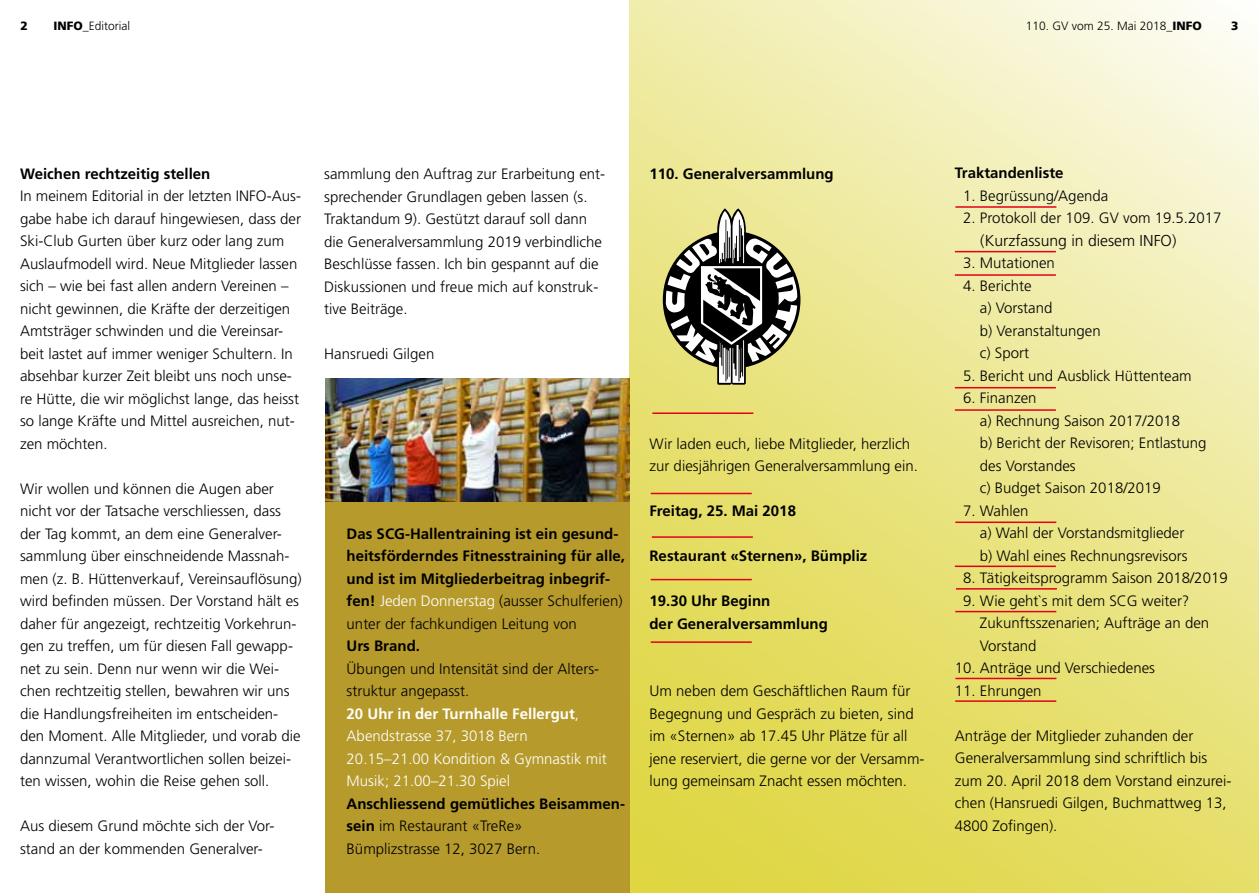
<style>
.page{position:relative;width:1259px;height:893px;background:#fff}
.page>*{position:absolute;margin:0;border:0;box-sizing:border-box;transform-origin:0 0}
.t1{font:300 15.75px "Frutiger LT Std";color:#000}
.t2{font:300 15px/22.5px "Frutiger LT Std";color:#000}
.t3{font:700 15px/22.5px "Frutiger LT Std";color:#000}
.t4{font:300 15px/22.5px "Frutiger LT Std";color:#fff}
.t5{font:300 12px "Frutiger LT Std";color:#000}
.t6{font:900 12px "Frutiger LT Std";color:#000}
.s1{font-weight:900}
.s2{font-weight:300;color:#fff}
.s3{font-weight:300}
.s4{color:#000}
.s5{font-weight:700}
</style>
<div class="page">
<svg style="left:629px;top:0;width:630px;height:893px;background:#ebe58c"></svg>
<hr style="left:955px;top:206px;width:101px;height:2px;background:#e2001a">
<hr style="left:955px;top:251px;width:101px;height:1px;background:#e2001a">
<hr style="left:955px;top:274px;width:101px;height:2px;background:#e2001a">
<hr style="left:955px;top:387px;width:101px;height:1px;background:#e2001a">
<hr style="left:955px;top:409px;width:101px;height:2px;background:#e2001a">
<hr style="left:955px;top:521px;width:101px;height:2px;background:#e2001a">
<hr style="left:955px;top:566px;width:101px;height:1px;background:#e2001a">
<hr style="left:955px;top:678px;width:101px;height:1px;background:#e2001a">
<hr style="left:955px;top:700px;width:101px;height:2px;background:#e2001a">
<hr style="left:955px;top:611px;width:101px;height:1px;background:#e2001a">
<hr style="left:956px;top:588px;width:101px;height:2px;background:#e2001a">
<hr style="left:651px;top:579px;width:101px;height:1px;background:#e2001a">
<hr style="left:651px;top:641px;width:101px;height:2px;background:#e2001a">
<hr style="left:652px;top:536px;width:101px;height:2px;background:#e2001a">
<hr style="left:651px;top:493px;width:101px;height:1px;background:#e2001a">
<hr style="left:652px;top:412px;width:101px;height:2px;background:#e2001a">
<svg style="left:663px;top:208px;width:137px;height:177px"></svg>
<img style="left:326px;top:378px;width:303px;height:125px">
<div style="left:325px;top:503px;width:304px;height:390px;background:#b69a2c"></div>
<p class="t6" style="left:21px;top:18px;width:9px">2</p>
<p class="t5" style="left:54px;top:19px;width:78px"><span class="s1">INFO</span>_Editorial</p>
<p class="t5" style="left:1025px;top:19px;width:178px">110. GV vom 25. Mai 2018_<span class="s1">INFO</span></p>
<p class="t6" style="left:1231px;top:18px;width:9px">3</p>
<p class="t3" style="left:20px;top:162px;width:192px">Weichen rechtzeitig stellen</p>
<p class="t2" style="left:20px;top:185px;width:282px">In meinem Editorial in der letzten INFO-Aus&shy;gabe habe ich darauf hingewiesen, dass der Ski-Club Gurten über kurz oder lang zum Auslaufmodell wird. Neue Mitglieder lassen sich – wie bei fast allen andern Vereinen – nicht gewinnen, die Kräfte der derzeitigen Amtsträger schwinden und die Vereinsar&shy;beit lastet auf immer weniger Schultern. In absehbar kurzer Zeit bleibt uns noch unse&shy;re Hütte, die wir möglichst lange, das heisst so lange Kräfte und Mittel ausreichen, nut&shy;zen möchten.</p>
<p class="t2" style="left:20px;top:478px;width:283px">Wir wollen und können die Augen aber nicht vor der Tatsache verschliessen, dass der Tag kommt, an dem eine Generalver&shy;sammlung über einschneidende Massnah&shy;men (z. B. Hüttenverkauf, Vereinsauflösung) wird befinden müssen. Der Vorstand hält es daher für angezeigt, rechtzeitig Vorkehrun&shy;gen zu treffen, um für diesen Fall gewapp&shy;net zu sein. Denn nur wenn wir die Wei&shy;chen rechtzeitig stellen, bewahren wir uns die Handlungsfreiheiten im entscheiden&shy;den Moment. Alle Mitglieder, und vorab die dannzumal Verantwortlichen sollen beizei&shy;ten wissen, wohin die Reise gehen soll.</p>
<p class="t2" style="left:20px;top:815px;width:256px">Aus diesem Grund möchte sich der Vor&shy;stand an der kommenden Generalver-</p>
<p class="t2" style="left:324px;top:163px;width:282px">sammlung den Auftrag zur Erarbeitung ent&shy;sprechender Grundlagen geben lassen (s.<br>Traktandum 9). Gestützt darauf soll dann die Generalversammlung 2019 verbindliche Beschlüsse fassen. Ich bin gespannt auf die Diskussionen und freue mich auf konstruk&shy;tive Beiträge.</p>
<p class="t2" style="left:324px;top:343px;width:112px">Hansruedi Gilgen</p>
<p class="t3" style="left:347px;top:522px;width:280px">Das SCG-Hallentraining ist ein gesund&shy;heitsförderndes Fitnesstraining für alle, und ist im Mitgliederbeitrag inbegrif&shy;fen! <span class="s2">Jeden Donnerstag</span> <span class="s3">(ausser Schulferien) unter der fachkundigen Leitung von</span></p>
<p class="t3" style="left:347px;top:635px;width:75px">Urs Brand.</p>
<p class="t4" style="left:347px;top:657px;width:262px"><span class="s4">Übungen und Intensität sind der Alters&shy;struktur angepasst.<br></span><span class="s5">20 Uhr in der Turnhalle Fellergut</span>,<br>Abendstrasse 37, 3018 Bern<br>20.15–21.00 Kondition &amp; Gymnastik mit<br>Musik; 21.00–21.30 Spiel</p>
<p class="t2" style="left:347px;top:792px;width:280px"><span class="s5">Anschliessend gemütliches Beisammen&shy;sein</span> im Restaurant «TreRe»<br>Bümplizstrasse 12, 3027 Bern.</p>
<p class="t3" style="left:649px;top:162px;width:186px">110. Generalversammlung</p>
<p class="t2" style="left:649px;top:433px;width:270px">Wir laden euch, liebe Mitglieder, herzlich zur diesjährigen Generalversammlung ein.</p>
<p class="t3" style="left:649px;top:500px;width:148px">Freitag, 25. Mai 2018</p>
<p class="t3" style="left:649px;top:545px;width:219px">Restaurant «Sternen», Bümpliz</p>
<p class="t3" style="left:649px;top:590px;width:180px">19.30 Uhr Beginn<br>der Generalversammlung</p>
<p class="t2" style="left:649px;top:680px;width:276px">Um neben dem Geschäftlichen Raum für Begegnung und Gespräch zu bieten, sind im «Sternen» ab 17.45 Uhr Plätze für all jene reserviert, die gerne vor der Versamm&shy;lung gemeinsam Znacht essen möchten.</p>
<p class="t3" style="left:955px;top:162px;width:110px">Traktandenliste</p>
<p class="t2" style="left:963px;top:185px;width:147px">1. Begrüssung/Agenda</p>
<p class="t2" style="left:963px;top:207px;width:260px">2. Protokoll der 109. GV vom 19.5.2017</p>
<p class="t1" style="left:980px;top:232px;width:198px">(Kurzfassung in diesem INFO)</p>
<p class="t2" style="left:963px;top:252px;width:93px">3. Mutationen</p>
<p class="t2" style="left:980px;top:275px;width:122px;text-indent:-17px">4. Berichte<br>a) Vorstand<br>b) Veranstaltungen c) Sport</p>
<p class="t2" style="left:963px;top:365px;width:230px">5. Bericht und Ausblick Hüttenteam</p>
<p class="t2" style="left:980px;top:387px;width:228px;text-indent:-17px">6. Finanzen<br>a) Rechnung Saison 2017/2018<br>b) Bericht der Revisoren; Entlastung des Vorstandes<br>c) Budget Saison 2018/2019</p>
<p class="t2" style="left:980px;top:500px;width:209px;text-indent:-17px">7. Wahlen<br>a) Wahl der Vorstandsmitglieder b) Wahl eines Rechnungsrevisors</p>
<p class="t2" style="left:963px;top:567px;width:266px">8. Tätigkeitsprogramm Saison 2018/2019</p>
<p class="t2" style="left:980px;top:590px;width:231px;text-indent:-17px">9. Wie geht`s mit dem SCG weiter?<br>Zukunftsszenarien; Aufträge an den<br>Vorstand</p>
<p class="t2" style="left:955px;top:657px;width:202px">10. Anträge und Verschiedenes</p>
<p class="t2" style="left:955px;top:680px;width:88px">11. Ehrungen</p>
<p class="t2" style="left:955px;top:725px;width:278px">Anträge der Mitglieder zuhanden der Generalversammlung sind schriftlich bis zum 20. April 2018 dem Vorstand einzurei&shy;chen (Hansruedi Gilgen, Buchmattweg 13, 4800 Zofingen).</p>
</div>
